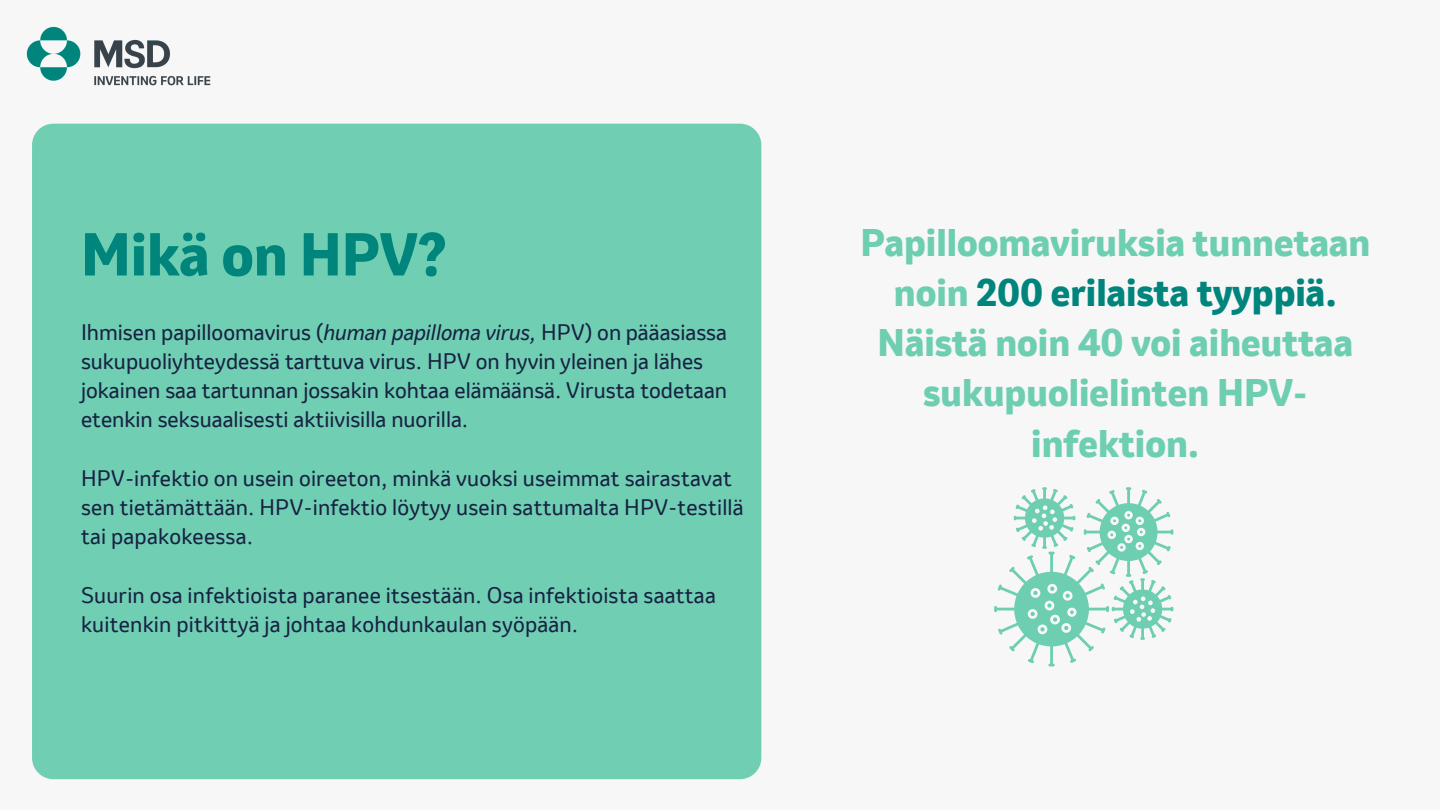
<style>
.page{position:relative;width:1440px;height:810px;background:#f7f7f7}
.page>*{position:absolute;margin:0;border:0;box-sizing:border-box;transform-origin:0 0}
.t1{font:800 56px "Invention";color:#00857c}
.t2{font:800 36px/50.2px "Invention";color:#6eceb2;text-align:center}
.t3{font:21px/29.2px "Invention";letter-spacing:.01em;color:#172242}
.s1{color:#00857c}
.s2{font-style:italic}
</style>
<div class="page">
<div style="left:32px;top:124px;width:729px;height:655px;background:#6eceb2;border-radius:21px"></div>
<svg style="left:994px;top:487px;width:179px;height:179px"></svg>
<img style="left:26px;top:26px;width:185px;height:60px">
<p class="t1" style="left:81px;top:233px;width:367px">Mikä on HPV?</p>
<p class="t2" style="left:860px;top:221px;width:512px">Papilloomaviruksia tunnetaan noin <span class="s1">200 erilaista tyyppiä.<br></span>Näistä noin 40 voi aiheuttaa sukupuolielinten HPV&shy;infektion.</p>
<p class="t3" style="left:81px;top:320px;width:648px">Ihmisen papilloomavirus (<span class="s2">human papilloma virus,</span> HPV) on pääasiassa sukupuoliyhteydessä tarttuva virus. HPV on hyvin yleinen ja lähes jokainen saa tartunnan jossakin kohtaa elämäänsä. Virusta todetaan etenkin seksuaalisesti aktiivisilla nuorilla.</p>
<p class="t3" style="left:81px;top:466px;width:664px">HPV-infektio on usein oireeton, minkä vuoksi useimmat sairastavat sen tietämättään. HPV-infektio löytyy usein sattumalta HPV-testillä tai papakokeessa.</p>
<p class="t3" style="left:81px;top:583px;width:636px">Suurin osa infektioista paranee itsestään. Osa infektioista saattaa kuitenkin pitkittyä ja johtaa kohdunkaulan syöpään.</p>
</div>
